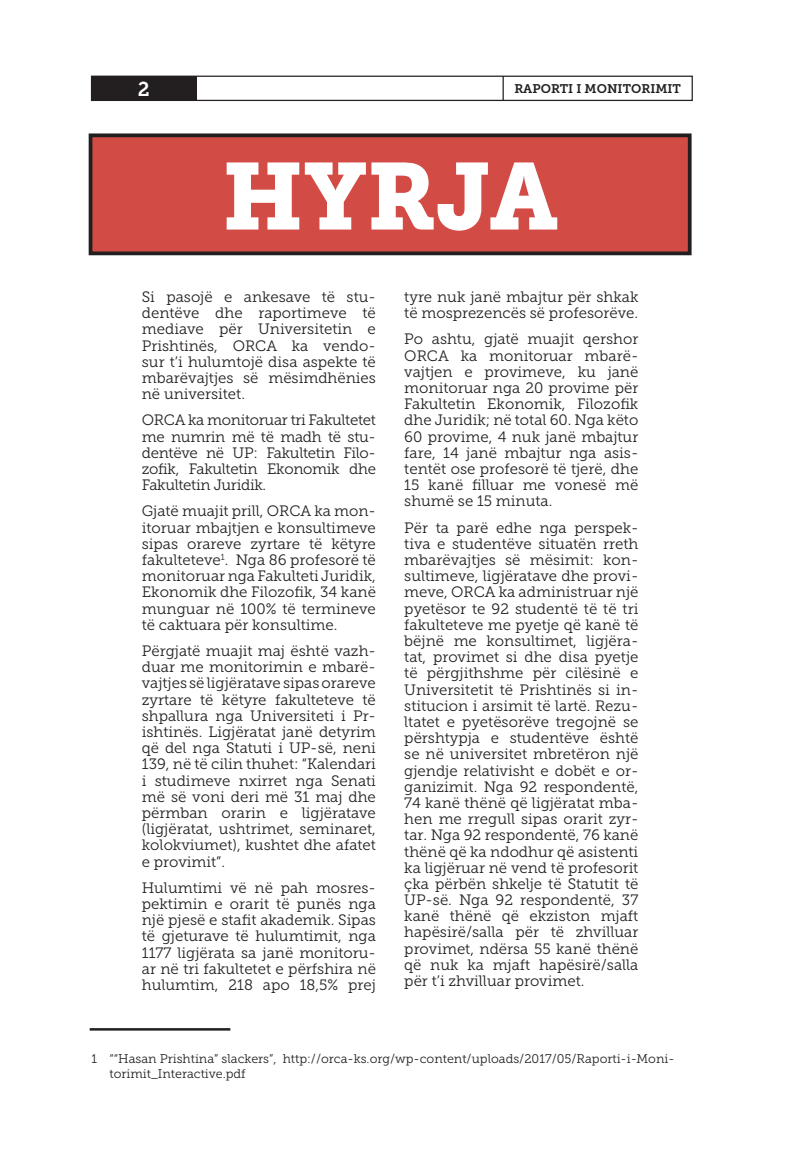
<style>
.page{position:relative;width:798px;height:1170px;background:#fff}
.page>*{position:absolute;margin:0;border:0;box-sizing:border-box;transform-origin:0 0}
.t1{font:93.75px "Museo Slab 900";color:#fff}
.Nen_Titulli{font:20px "Museo Slab 700";color:#fff}
.t2{font:15px/16.2px "Museo Slab 300";color:#231f20;text-align:justify}
.Footnote_text{font:12.5px/15px "Museo Slab 300";color:#231f20}
.t3{font:12.5px "Museo Slab 700";color:#231f20}
</style>
<div class="page">
<div style="left:91px;top:76px;width:105px;height:25px;background:#231f20"></div>
<div style="left:91px;top:76px;width:601px;height:25px;border:1px solid #231f20"></div>
<svg style="left:502px;top:76px;width:1px;height:24px"></svg>
<div style="left:90px;top:135px;width:599px;height:118px;background:#d34b45"></div>
<div style="left:89px;top:133px;width:602px;height:122px;border:4px solid #231f20"></div>
<hr style="left:90px;top:1027px;width:140px;height:3px;background:#231f20">
<p class="Nen_Titulli" style="left:138px;top:77px;width:13px">2</p>
<p class="t3" style="left:514px;top:81px;width:168px">RAPORTI I MONITORIMIT</p>
<p class="t1" style="left:222px;top:142px;width:337px">HYRJA</p>
<p class="t2" style="left:142px;top:289px;width:235px">Si pasojë e ankesave të stu&shy;dentëve dhe raportimeve të mediave për Universitetin e Prishtinës, ORCA ka vendo&shy;sur t’i hulumtojë disa aspekte të mbarëvajtjes së mësimdhënies në universitet.</p>
<p class="t2" style="left:142px;top:412px;width:235px">ORCA ka monitoruar tri Fakultetet me numrin më të madh të stu&shy;dentëve në UP: Fakultetin Filo&shy;zofik, Fakultetin Ekonomik dhe Fakultetin Juridik.</p>
<p class="t2" style="left:142px;top:503px;width:235px">Gjatë muajit prill, ORCA ka mon&shy;itoruar mbajtjen e konsultimeve sipas orareve zyrtare të këtyre fakulteteve<sup>1</sup>. Nga 86 profesorë të monitoruar nga Fakulteti Juridik, Ekonomik dhe Filozofik, 34 kanë munguar në 100% të termineve të caktuara për konsultime.</p>
<p class="t2" style="left:142px;top:642px;width:235px">Përgjatë muajit maj është vazh&shy;duar me monitorimin e mbarë&shy;vajtjes së ligjëratave sipas orareve zyrtare të këtyre fakulteteve të shpallura nga Universiteti i Pr&shy;ishtinës. Ligjëratat janë detyrim që del nga Statuti i UP-së, neni 139, në të cilin thuhet: “Kalendari i studimeve nxirret nga Senati më së voni deri më 31 maj dhe përmban orarin e ligjëratave (ligjëratat, ushtrimet, seminaret, kolokviumet), kushtet dhe afatet e provimit”.</p>
<p class="t2" style="left:142px;top:879px;width:235px">Hulumtimi vë në pah mosres&shy;pektimin e orarit të punës nga një pjesë e stafit akademik. Sipas të gjeturave të hulumtimit, nga 1177 ligjërata sa janë monitoru&shy;ar në tri fakultetet e përfshira në hulumtim, 218 apo 18,5% prej</p>
<p class="t2" style="left:404px;top:289px;width:235px">tyre nuk janë mbajtur për shkak të mosprezencës së profesorëve.</p>
<p class="t2" style="left:404px;top:331px;width:235px">Po ashtu, gjatë muajit qershor ORCA ka monitoruar mbarë&shy;vajtjen e provimeve, ku janë monitoruar nga 20 provime për Fakultetin Ekonomik, Filozofik dhe Juridik; në total 60. Nga këto 60 provime, 4 nuk janë mbajtur fare, 14 janë mbajtur nga asis&shy;tentët ose profesorë të tjerë, dhe 15 kanë filluar me vonesë më shumë se 15 minuta.</p>
<p class="t2" style="left:404px;top:519px;width:235px">Për ta parë edhe nga perspek&shy;tiva e studentëve situatën rreth mbarëvajtjes së mësimit: kon&shy;sultimeve, ligjëratave dhe provi&shy;meve, ORCA ka administruar një pyetësor te 92 studentë të të tri fakulteteve me pyetje që kanë të bëjnë me konsultimet, ligjëra&shy;tat, provimet si dhe disa pyetje të përgjithshme për cilësinë e Universitetit të Prishtinës si in&shy;stitucion i arsimit të lartë. Rezu&shy;ltatet e pyetësorëve tregojnë se përshtypja e studentëve është se në universitet mbretëron një gjendje relativisht e dobët e or&shy;ganizimit. Nga 92 respondentë, 74 kanë thënë që ligjëratat mba&shy;hen me rregull sipas orarit zyr&shy;tar. Nga 92 respondentë, 76 kanë thënë që ka ndodhur që asistenti ka ligjëruar në vend të profesorit çka përbën shkelje të Statutit të UP-së. Nga 92 respondentë, 37 kanë thënë që ekziston mjaft hapësirë/salla për të zhvilluar provimet, ndërsa 55 kanë thënë që nuk ka mjaft hapësirë/salla për t’i zhvilluar provimet.</p>
<p class="Footnote_text" style="left:109px;top:1050px;width:566px;text-indent:-18px">1 ““Hasan Prishtina” slackers”, http://orca-ks.org/wp-content/uploads/2017/05/Raporti-i-Moni&shy;torimit_Interactive.pdf</p>
</div>
